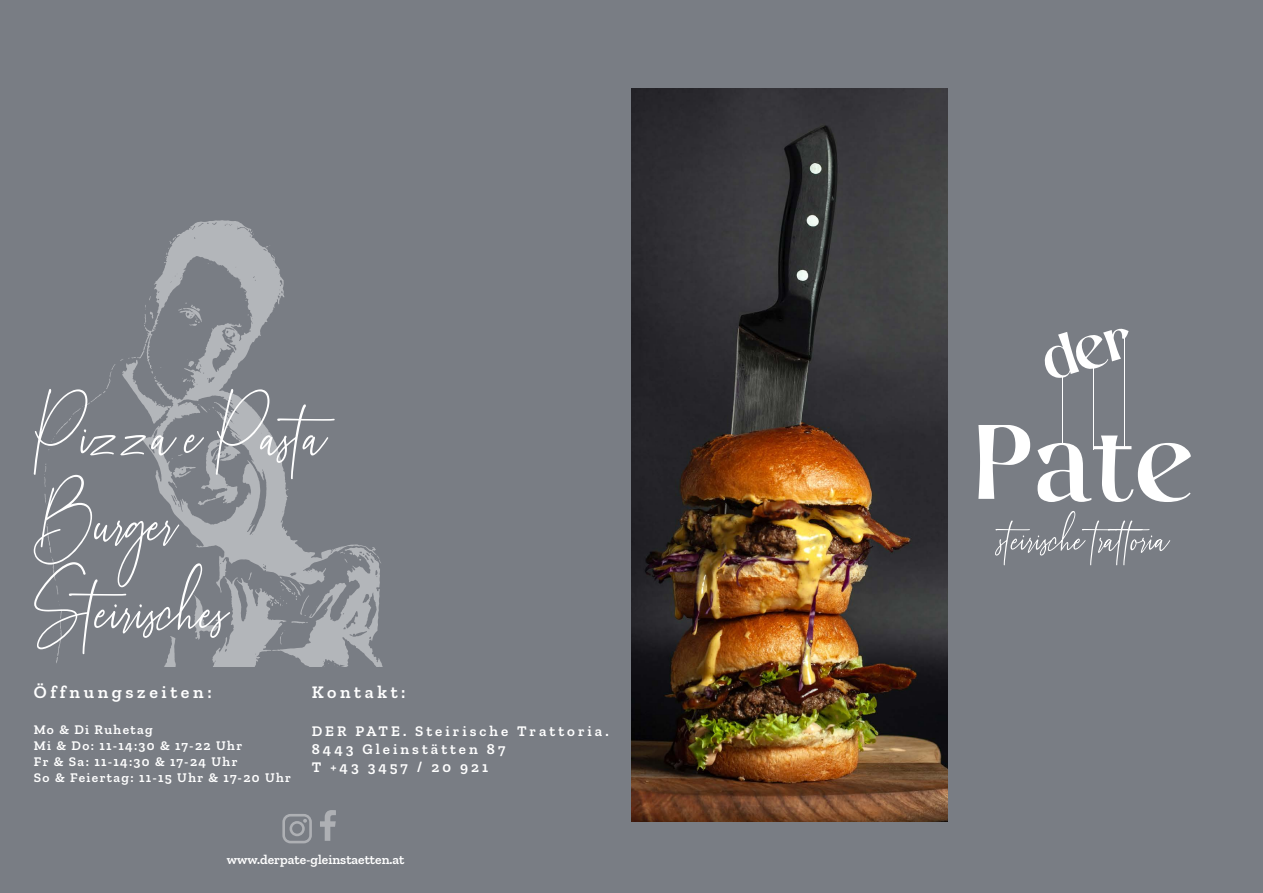
<style>
.page{position:relative;width:1263px;height:893px;background:#797d84}
.page>*{position:absolute;margin:0;border:0;box-sizing:border-box;transform-origin:0 0}
.t1{font:72.9px "Blancha";color:#fff}
.t2{font:600 18px "Zilla Slab";letter-spacing:.2em;color:#fff}
.t3{font:600 15px "Zilla Slab";letter-spacing:.2em;color:#fff}
.t4{font:600 13.5px "Zilla Slab";letter-spacing:.1em;color:#fff}
.t5{font:600 13.5px "Zilla Slab";color:#fff}
</style>
<div class="page">
<img style="left:631px;top:89px;width:316px;height:732px">
<svg style="left:1037px;top:435px;width:154px;height:67px"></svg>
<svg style="left:1044px;top:329px;width:85px;height:49px"></svg>
<hr style="left:1062px;top:377px;width:1px;height:68px;background:#fff">
<hr style="left:1093px;top:366px;width:1px;height:83px;background:#fff">
<hr style="left:1124px;top:331px;width:1px;height:118px;background:#fff">
<svg style="left:978px;top:425px;width:52px;height:74px"></svg>
<svg style="left:995px;top:511px;width:175px;height:54px"></svg>
<svg style="left:320px;top:810px;width:16px;height:31px"></svg>
<svg style="left:282px;top:814px;width:30px;height:29px"></svg>
<img style="left:44px;top:220px;width:339px;height:447px">
<p class="t1" style="left:34px;top:389px;width:320px">Pizza e Pasta</p>
<p class="t1" style="left:34px;top:476px;width:146px">Burger</p>
<p class="t1" style="left:34px;top:564px;width:197px">Steirisches</p>
<p class="t2" style="left:34px;top:682px;width:179px">Öffnungszeiten:</p>
<p class="t4" style="left:34px;top:722px;width:120px">Mo &amp; Di Ruhetag</p>
<p class="t4" style="left:34px;top:738px;width:210px">Mi &amp; Do: 11-14:30 &amp; 17-22 Uhr</p>
<p class="t4" style="left:34px;top:754px;width:205px">Fr &amp; Sa: 11-14:30 &amp; 17-24 Uhr</p>
<p class="t4" style="left:34px;top:770px;width:259px">So &amp; Feiertag: 11-15 Uhr &amp; 17-20 Uhr</p>
<p class="t2" style="left:312px;top:682px;width:95px">Kontakt:</p>
<p class="t3" style="left:312px;top:722px;width:298px">DER PATE. Steirische Trattoria.</p>
<p class="t3" style="left:312px;top:740px;width:195px">8443 Gleinstätten 87</p>
<p class="t3" style="left:312px;top:758px;width:178px">T +43 3457 / 20 921</p>
<p class="t5" style="left:227px;top:852px;width:179px">www.derpate-gleinstaetten.at</p>
</div>
